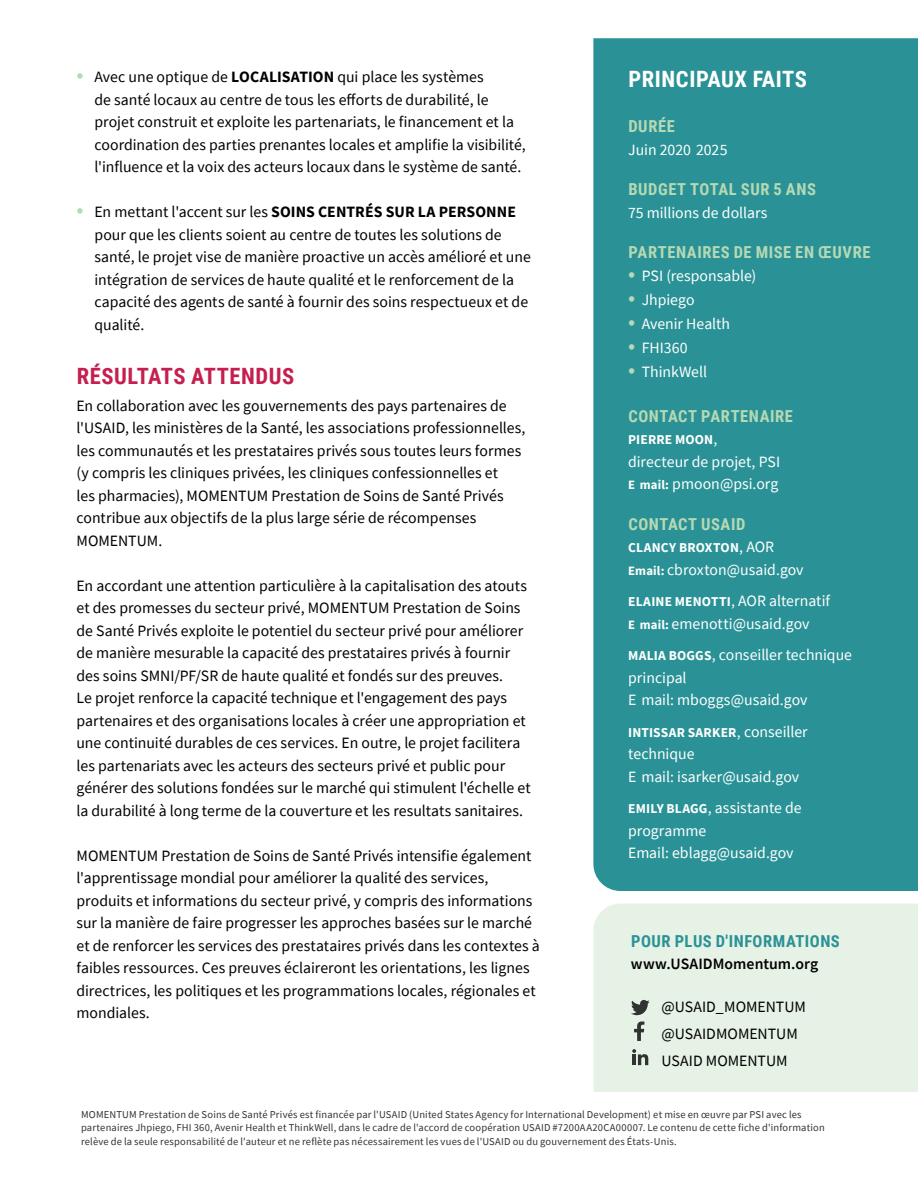
<style>
.page{position:relative;width:918px;height:1188px;background:#fff}
.page>*{position:absolute;margin:0;border:0;box-sizing:border-box;transform-origin:0 0}
.t1{font:700 22.5px "Roboto Condensed";letter-spacing:.025em;color:#c51f4f}
.t2{font:700 22.5px "Roboto Condensed";letter-spacing:.025em;color:#fff}
.t3{font:700 16.5px "Roboto Condensed";letter-spacing:.035em;color:#b5d9b4}
.t4{font:700 16.5px "Roboto Condensed";letter-spacing:.03em;color:#2a9296}
.t5{font:15.75px/22.5px "Source Sans Pro";color:#000}
.t6{font:15.75px/22.5px "Source Sans Pro";color:#fff}
.t7{font:600 15.75px "Source Sans Pro";color:#000}
.t8{font:700 13.5px "Source Sans Pro";letter-spacing:.01em;color:#fff}
.t9{font:10.5px/13.5px "Source Sans Pro";letter-spacing:.015em;color:#313332}
.s1{font-size:23.7px;color:#b5d9b4}
.s2{font-weight:700}
.s3{font-weight:400;font-size:15.75px}
.s4{font-weight:700;font-size:12.75px}
.s5{font-weight:700;font-size:13.5px}
</style>
<div class="page">
<div style="left:593px;top:38px;width:325px;height:853px;background:#2a9296"></div>
<div style="left:593px;top:904px;width:325px;height:188px;background:#e6f2e5"></div>
<svg style="left:631px;top:1000px;width:19px;height:15px"></svg>
<svg style="left:634px;top:1021px;width:10px;height:20px"></svg>
<svg style="left:632px;top:1049px;width:16px;height:16px"></svg>
<p class="t5" style="left:94px;top:66px;width:433px;text-indent:-18px"><span class="s1">•</span> Avec une optique de <span class="s2">LOCALISATION</span> qui place les systèmes<br>de santé locaux au centre de tous les efforts de durabilité, le projet construit et exploite les partenariats, le financement et la coordination des parties prenantes locales et amplifie la visibilité, l'influence et la voix des acteurs locaux dans le système de santé.</p>
<p class="t5" style="left:94px;top:201px;width:438px;text-indent:-18px"><span class="s1">•</span> En mettant l'accent sur les <span class="s2">SOINS CENTRÉS SUR LA PERSONNE </span>pour que les clients soient au centre de toutes les solutions de santé, le projet vise de manière proactive un accès amélioré et une intégration de services de haute qualité et le renforcement de la capacité des agents de santé à fournir des soins respectueux et de qualité.</p>
<p class="t1" style="left:77px;top:360px;width:219px">RÉSULTATS ATTENDUS</p>
<p class="t5" style="left:76px;top:394px;width:451px">En collaboration avec les gouvernements des pays partenaires de l'USAID, les ministères de la Santé, les associations professionnelles, les communautés et les prestataires privés sous toutes leurs formes (y compris les cliniques privées, les cliniques confessionnelles et<br>les pharmacies), MOMENTUM Prestation de Soins de Santé Privés contribue aux objectifs de la plus large série de récompenses MOMENTUM.</p>
<p class="t5" style="left:76px;top:574px;width:456px">En accordant une attention particulière à la capitalisation des atouts et des promesses du secteur privé, MOMENTUM Prestation de Soins de Santé Privés exploite le potentiel du secteur privé pour améliorer de manière mesurable la capacité des prestataires privés à fournir des soins SMNI/PF/SR de haute qualité et fondés sur des preuves.<br>Le projet renforce la capacité technique et l'engagement des pays partenaires et des organisations locales à créer une appropriation et une continuité durables de ces services. En outre, le projet facilitera les partenariats avec les acteurs des secteurs privé et public pour générer des solutions fondées sur le marché qui stimulent l'échelle et la durabilité à long terme de la couverture et les resultats sanitaires.</p>
<p class="t5" style="left:76px;top:844px;width:465px">MOMENTUM Prestation de Soins de Santé Privés intensifie également l'apprentissage mondial pour améliorer la qualité des services, produits et informations du secteur privé, y compris des informations sur la manière de faire progresser les approches basées sur le marché et de renforcer les services des prestataires privés dans les contextes à faibles ressources. Ces preuves éclaireront les orientations, les lignes directrices, les politiques et les programmations locales, régionales et mondiales.</p>
<p class="t2" style="left:629px;top:64px;width:180px">PRINCIPAUX FAITS</p>
<p class="t3" style="left:628px;top:115px;width:48px">DURÉE</p>
<p class="t6" style="left:628px;top:138px;width:101px">Juin 2020 2025</p>
<p class="t3" style="left:628px;top:178px;width:189px">BUDGET TOTAL SUR 5 ANS</p>
<p class="t6" style="left:628px;top:201px;width:141px">75 millions de dollars</p>
<p class="t3" style="left:628px;top:241px;width:244px">PARTENAIRES DE MISE EN ŒUVRE</p>
<p class="t6" style="left:628px;top:264px;width:130px"><span class="s1">•</span> PSI (responsable)</p>
<p class="t6" style="left:628px;top:288px;width:68px"><span class="s1">•</span> Jhpiego</p>
<p class="t6" style="left:628px;top:312px;width:103px"><span class="s1">•</span> Avenir Health</p>
<p class="t6" style="left:628px;top:336px;width:61px"><span class="s1">•</span> FHI360</p>
<p class="t6" style="left:628px;top:360px;width:80px"><span class="s1">•</span> ThinkWell</p>
<p class="t3" style="left:628px;top:404px;width:166px">CONTACT PARTENAIRE</p>
<p class="t8" style="left:628px;top:431px;width:91px">PIERRE MOON<span class="s3">,</span></p>
<p class="t6" style="left:628px;top:450px;width:154px">directeur de projet, PSI<br><span class="s4">E mail:</span> pmoon@psi.org</p>
<p class="t3" style="left:628px;top:512px;width:118px">CONTACT USAID</p>
<p class="t8" style="left:628px;top:539px;width:148px">CLANCY BROXTON<span class="s3">, AOR</span></p>
<p class="t6" style="left:628px;top:554px;width:203px;line-height:31.5px"><span class="s4">Email:</span> cbroxton@usaid.gov<br><span class="s5">ELAINE MENOTTI</span>, AOR alternatif</p>
<p class="t6" style="left:628px;top:608px;width:225px;line-height:31.5px"><span class="s4">E mail:</span> emenotti@usaid.gov<br><span class="s5">MALIA BOGGS</span>, conseiller technique</p>
<p class="t6" style="left:628px;top:666px;width:181px">principal<br>E mail: mboggs@usaid.gov</p>
<p class="t8" style="left:628px;top:723px;width:181px">INTISSAR SARKER<span class="s3">, conseiller</span></p>
<p class="t6" style="left:628px;top:743px;width:173px">technique<br>E mail: isarker@usaid.gov</p>
<p class="t6" style="left:628px;top:797px;width:175px"><span class="s5">EMILY BLAGG</span>, assistante de programme<br>Email: eblagg@usaid.gov</p>
<p class="t4" style="left:631px;top:929px;width:210px">POUR PLUS D'INFORMATIONS</p>
<p class="t7" style="left:631px;top:954px;width:189px">www.USAIDMomentum.org</p>
<p class="t5" style="left:662px;top:993px;width:146px;line-height:27px">@USAID_MOMENTUM @USAIDMOMENTUM<br>USAID MOMENTUM</p>
<p class="t9" style="left:81px;top:1108px;width:745px">MOMENTUM Prestation de Soins de Santé Privés est financée par l'USAID (United States Agency for International Development) et mise en œuvre par PSI avec les partenaires Jhpiego, FHI 360, Avenir Health et ThinkWell, dans le cadre de l'accord de coopération USAID #7200AA20CA00007. Le contenu de cette fiche d'information relève de la seule responsabilité de l'auteur et ne reflète pas nécessairement les vues de l'USAID ou du gouvernement des États-Unis.</p>
</div>
